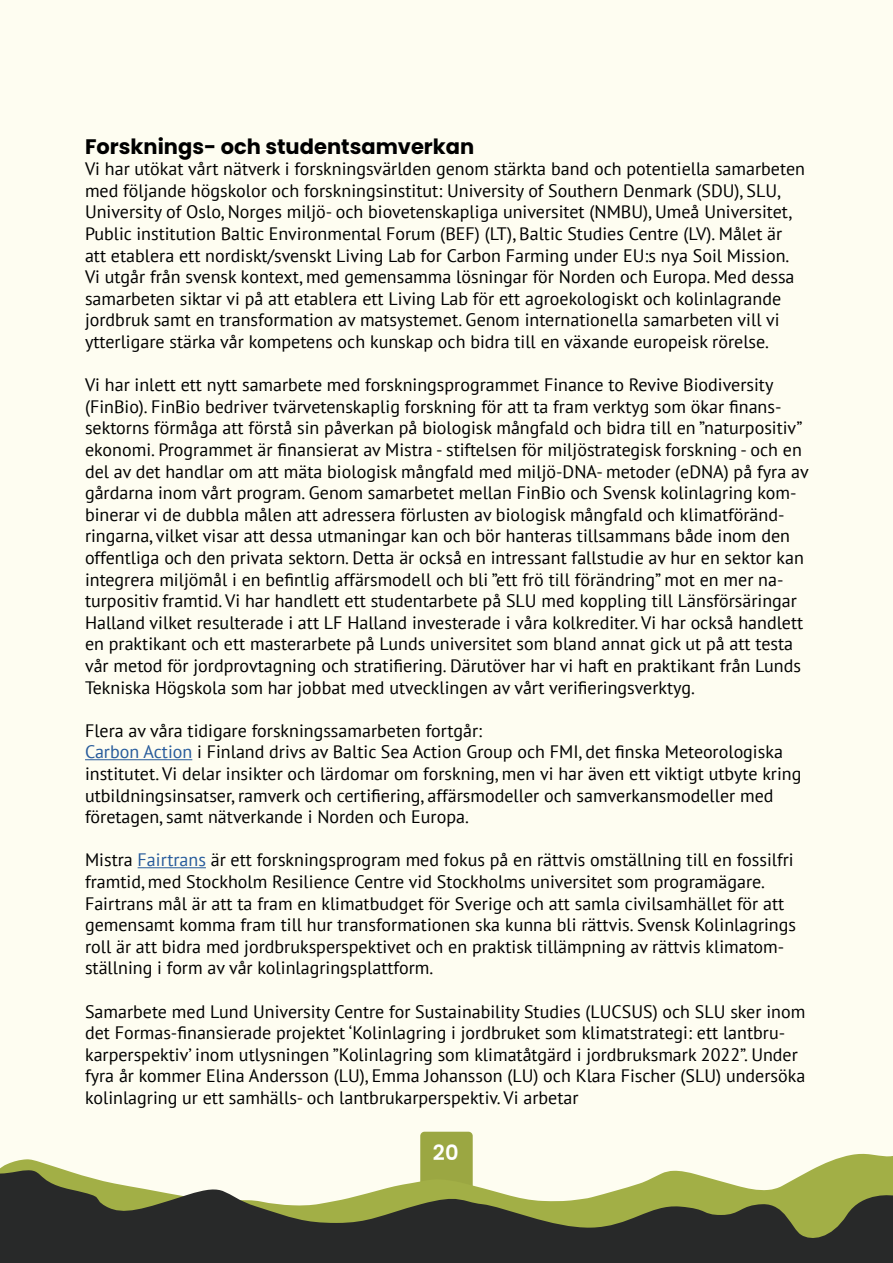
<style>
.page{position:relative;width:893px;height:1263px;background:#fff}
.page>*{position:absolute;margin:0;border:0;box-sizing:border-box;transform-origin:0 0}
.t1{font:700 21px "Poppins";color:#000}
.t2{font:600 21px "Poppins";color:#fff}
.t3{font:18px/21.6px "PT Sans";color:#000}
.s1{color:#275b9b}
</style>
<div class="page">
<div style="left:0;top:0;width:893px;height:1261px;background:#fefdf1"></div>
<div style="left:420px;top:1132px;width:53px;height:131px;background:#9ba742;border-radius:4px"></div>
<svg style="left:0;top:1153px;width:892px;height:17px"></svg>
<svg style="left:0;top:1170px;width:892px;height:93px;fill:#282929"></svg>
<svg style="left:892px;top:1156px;width:1px;height:107px"></svg>
<hr style="left:85px;top:759px;width:107px;height:1px;background:#275b9b">
<hr style="left:138px;top:867px;width:68px;height:1px;background:#275b9b">
<p class="t1" style="left:85px;top:134px;width:391px">Forsknings- och studentsamverkan</p>
<p class="t3" style="left:85px;top:158px;width:721px">Vi har utökat vårt nätverk i forskningsvärlden genom stärkta band och potentiella samarbeten med följande högskolor och forskningsinstitut: University of Southern Denmark (SDU), SLU, University of Oslo, Norges miljö- och biovetenskapliga universitet (NMBU), Umeå Universitet, Public institution Baltic Environmental Forum (BEF) (LT), Baltic Studies Centre (LV). Målet är att etablera ett nordiskt/svenskt Living Lab for Carbon Farming under EU:s nya Soil Mission.<br>Vi utgår från svensk kontext, med gemensamma lösningar för Norden och Europa. Med dessa samarbeten siktar vi på att etablera ett Living Lab för ett agroekologiskt och kolinlagrande jordbruk samt en transformation av matsystemet. Genom internationella samarbeten vill vi ytterligare stärka vår kompetens och kunskap och bidra till en växande europeisk rörelse.</p>
<p class="t3" style="left:85px;top:374px;width:725px">Vi har inlett ett nytt samarbete med forskningsprogrammet Finance to Revive Biodiversity (FinBio). FinBio bedriver tvärvetenskaplig forskning för att ta fram verktyg som ökar finans&shy;sektorns förmåga att förstå sin påverkan på biologisk mångfald och bidra till en ”naturpositiv” ekonomi. Programmet är finansierat av Mistra - stiftelsen för miljöstrategisk forskning - och en del av det handlar om att mäta biologisk mångfald med miljö-DNA- metoder (eDNA) på fyra av gårdarna inom vårt program. Genom samarbetet mellan FinBio och Svensk kolinlagring kom&shy;binerar vi de dubbla målen att adressera förlusten av biologisk mångfald och klimatföränd&shy;ringarna, vilket visar att dessa utmaningar kan och bör hanteras tillsammans både inom den offentliga och den privata sektorn. Detta är också en intressant fallstudie av hur en sektor kan integrera miljömål i en befintlig affärsmodell och bli ”ett frö till förändring” mot en mer na&shy;turpositiv framtid. Vi har handlett ett studentarbete på SLU med koppling till Länsförsäringar Halland vilket resulterade i att LF Halland investerade i våra kolkrediter. Vi har också handlett en praktikant och ett masterarbete på Lunds universitet som bland annat gick ut på att testa vår metod för jordprovtagning och stratifiering. Därutöver har vi haft en praktikant från Lunds Tekniska Högskola som har jobbat med utvecklingen av vårt verifieringsverktyg.</p>
<p class="t3" style="left:85px;top:719px;width:718px">Flera av våra tidigare forskningssamarbeten fortgår:<br><span class="s1">Carbon Action</span> i Finland drivs av Baltic Sea Action Group och FMI, det finska Meteorologiska institutet. Vi delar insikter och lärdomar om forskning, men vi har även ett viktigt utbyte kring utbildningsinsatser, ramverk och certifiering, affärsmodeller och samverkansmodeller med företagen, samt nätverkande i Norden och Europa.</p>
<p class="t3" style="left:85px;top:849px;width:712px">Mistra <span class="s1">Fairtrans</span> är ett forskningsprogram med fokus på en rättvis omställning till en fossilfri framtid, med Stockholm Resilience Centre vid Stockholms universitet som programägare.<br>Fairtrans mål är att ta fram en klimatbudget för Sverige och att samla civilsamhället för att gemensamt komma fram till hur transformationen ska kunna bli rättvis. Svensk Kolinlagrings roll är att bidra med jordbruksperspektivet och en praktisk tillämpning av rättvis klimatom&shy;ställning i form av vår kolinlagringsplattform.</p>
<p class="t3" style="left:85px;top:1000px;width:722px">Samarbete med Lund University Centre for Sustainability Studies (LUCSUS) och SLU sker inom det Formas-finansierade projektet ‘Kolinlagring i jordbruket som klimatstrategi: ett lantbru&shy;karperspektiv’ inom utlysningen ”Kolinlagring som klimatåtgärd i jordbruksmark 2022”. Under fyra år kommer Elina Andersson (LU), Emma Johansson (LU) och Klara Fischer (SLU) undersöka kolinlagring ur ett samhälls- och lantbrukarperspektiv. Vi arbetar</p>
<p class="t2" style="left:433px;top:1140px;width:27px">20</p>
</div>
